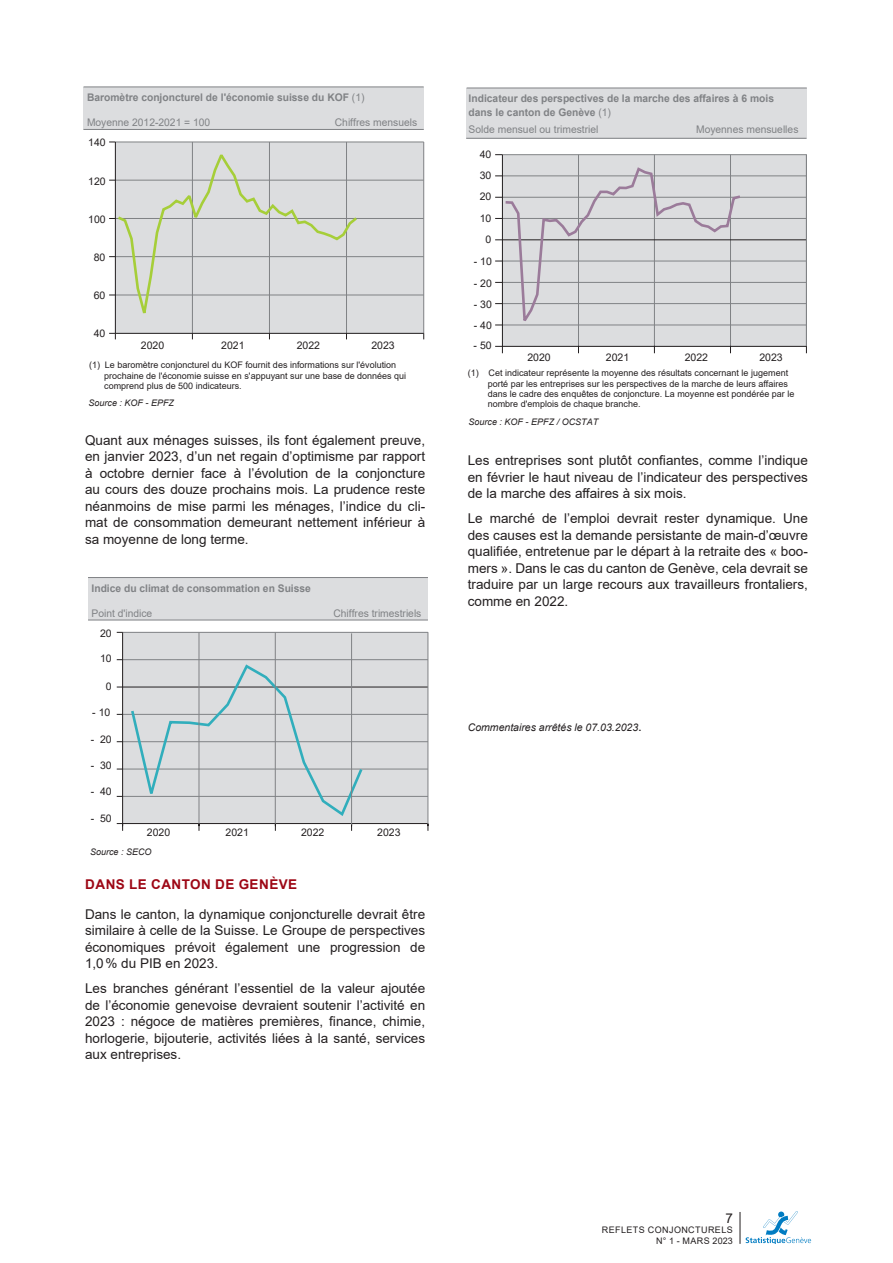
<style>
.page{position:relative;width:893px;height:1263px;background:#fff}
.page>*{position:absolute;margin:0;border:0;box-sizing:border-box;transform-origin:0 0}
.texte_-_texte_couran{font:13.5px/16.5px "Arial";color:#231f20;text-align:justify}
.texte_-_titre_3{font:700 13.5px "Arial";letter-spacing:.035em;color:#9d0715}
.t1{font:700 10.5px/14.1px "Arial";color:#808285}
.t2{font:10.5px "Arial";color:#808285}
.t3{font:10.5px/21.3px "Arial";color:#231f20;text-align:justify}
.texte_-_texte_couran-2{font:italic 10.5px "Arial";color:#231f20}
.t4{font:9px/10.2px "Arial";color:#231f20}
.t5{font:italic 9px "Arial";color:#231f20}
.t6{font:9px/10.5px "Arial";letter-spacing:.045em;color:#231f20;text-align:right}
.s1{font-weight:400}
.s2{font-style:normal;font-size:13.5px}
</style>
<div class="page">
<hr style="left:740px;top:1212px;width:1px;height:32px;background:#231f20">
<svg style="left:746px;top:1211px;width:65px;height:33px"></svg>
<div style="left:84px;top:87px;width:340px;height:42px;background:#dcdddf"></div>
<hr style="left:84px;top:129px;width:340px;height:1px;background:#808285">
<hr style="left:84px;top:87px;width:340px;height:1px;background:#808285">
<div style="left:115px;top:142px;width:309px;height:191px;background:#dcdddf"></div>
<hr style="left:115px;top:142px;width:309px;height:1px;background:#808285">
<hr style="left:115px;top:180px;width:309px;height:1px;background:#808285">
<hr style="left:115px;top:218px;width:309px;height:1px;background:#808285">
<hr style="left:115px;top:256px;width:309px;height:1px;background:#808285">
<hr style="left:115px;top:295px;width:309px;height:1px;background:#808285">
<hr style="left:423px;top:142px;width:1px;height:191px;background:#808285">
<hr style="left:346px;top:142px;width:1px;height:191px;background:#808285">
<hr style="left:269px;top:142px;width:1px;height:191px;background:#808285">
<hr style="left:192px;top:142px;width:1px;height:191px;background:#808285">
<hr style="left:115px;top:142px;width:1px;height:191px;background:#231f20">
<svg style="left:109px;top:333px;width:7px;height:6px"></svg>
<svg style="left:109px;top:149px;width:251px;height:176px"></svg>
<hr style="left:115px;top:333px;width:309px;height:1px;background:#231f20">
<div style="left:88px;top:577px;width:340px;height:43px;background:#dcdddf"></div>
<hr style="left:88px;top:620px;width:340px;height:1px;background:#808285">
<hr style="left:88px;top:577px;width:340px;height:1px;background:#808285">
<div style="left:123px;top:632px;width:305px;height:191px;background:#dcdddf"></div>
<hr style="left:123px;top:632px;width:305px;height:1px;background:#808285">
<hr style="left:123px;top:659px;width:305px;height:1px;background:#808285">
<hr style="left:123px;top:714px;width:305px;height:1px;background:#808285">
<hr style="left:123px;top:741px;width:305px;height:1px;background:#808285">
<hr style="left:123px;top:769px;width:305px;height:1px;background:#808285">
<hr style="left:123px;top:796px;width:305px;height:1px;background:#808285">
<hr style="left:123px;top:823px;width:305px;height:1px;background:#231f20">
<hr style="left:122px;top:632px;width:1px;height:191px;background:#231f20">
<hr style="left:123px;top:687px;width:305px;height:1px;background:#231f20">
<svg style="left:117px;top:823px;width:6px;height:8px"></svg>
<svg style="left:129px;top:663px;width:236px;height:168px"></svg>
<hr style="left:199px;top:632px;width:1px;height:191px;background:#808285">
<hr style="left:275px;top:632px;width:1px;height:192px;background:#808285">
<hr style="left:351px;top:633px;width:1px;height:191px;background:#808285">
<hr style="left:428px;top:632px;width:1px;height:192px;background:#808285">
<div style="left:466px;top:88px;width:340px;height:50px;background:#dcdddf"></div>
<hr style="left:466px;top:138px;width:340px;height:1px;background:#808285">
<hr style="left:467px;top:88px;width:340px;height:1px;background:#808285">
<div style="left:502px;top:155px;width:304px;height:191px;background:#dcdddf"></div>
<hr style="left:502px;top:154px;width:304px;height:1px;background:#808285">
<hr style="left:502px;top:176px;width:304px;height:1px;background:#808285">
<hr style="left:502px;top:197px;width:304px;height:1px;background:#808285">
<hr style="left:502px;top:218px;width:304px;height:1px;background:#808285">
<hr style="left:502px;top:261px;width:304px;height:1px;background:#808285">
<hr style="left:502px;top:282px;width:304px;height:1px;background:#808285">
<hr style="left:502px;top:303px;width:304px;height:1px;background:#808285">
<hr style="left:502px;top:325px;width:304px;height:1px;background:#808285">
<hr style="left:730px;top:155px;width:1px;height:191px;background:#808285">
<hr style="left:654px;top:155px;width:1px;height:191px;background:#808285">
<hr style="left:578px;top:155px;width:1px;height:191px;background:#808285">
<hr style="left:502px;top:155px;width:1px;height:191px;background:#231f20">
<hr style="left:502px;top:240px;width:304px;height:1px;background:#231f20">
<svg style="left:495px;top:346px;width:8px;height:7px"></svg>
<svg style="left:495px;top:165px;width:248px;height:164px"></svg>
<hr style="left:502px;top:346px;width:304px;height:1px;background:#231f20">
<hr style="left:806px;top:154px;width:1px;height:192px;background:#808285">
<p class="t1" style="left:87px;top:91px;width:279px">Baromètre conjoncturel de l'économie suisse du KOF <span class="s1">(1)</span></p>
<p class="t2" style="left:87px;top:115px;width:125px">Moyenne 2012-2021 = 100</p>
<p class="t2" style="left:335px;top:115px;width:84px">Chiffres mensuels</p>
<p class="t3" style="left:88px;top:131px;width:19px">140</p>
<p class="t3" style="left:88px;top:170px;width:19px">120</p>
<p class="t3" style="left:88px;top:208px;width:19px">100</p>
<p class="t3" style="left:94px;top:247px;width:13px">80</p>
<p class="t3" style="left:94px;top:284px;width:13px">60</p>
<p class="t3" style="left:94px;top:322px;width:13px">40</p>
<p class="t3" style="left:141px;top:334px;width:25px">2020</p>
<p class="t3" style="left:221px;top:334px;width:25px">2021</p>
<p class="t3" style="left:297px;top:334px;width:25px">2022</p>
<p class="t3" style="left:371px;top:334px;width:25px">2023</p>
<p class="t4" style="left:104px;top:360px;width:304px;text-indent:-15px">(1) Le baromètre conjoncturel du KOF fournit des informations sur l'évolution prochaine de l'économie suisse en s'appuyant sur une base de données qui comprend plus de 500 indicateurs.</p>
<p class="t5" style="left:89px;top:397px;width:87px">Source : KOF - EPFZ</p>
<p class="texte_-_texte_couran" style="left:85px;top:432px;width:342px">Quant aux ménages suisses, ils font également preuve, en janvier 2023, d’un net regain d’optimisme par rapport à octobre dernier face à l’évolution de la conjoncture au cours des douze prochains mois. La prudence reste néanmoins de mise parmi les ménages, l’indice du cli&shy;mat de consommation demeurant nettement inférieur à sa moyenne de long terme.</p>
<p class="t1" style="left:92px;top:581px;width:221px">Indice du climat de consommation en Suisse</p>
<p class="t2" style="left:92px;top:606px;width:62px">Point d'indice</p>
<p class="t2" style="left:333px;top:606px;width:89px">Chiffres trimestriels</p>
<p class="t3" style="left:100px;top:622px;width:13px">20</p>
<p class="t3" style="left:100px;top:648px;width:13px">10</p>
<p class="t3" style="left:106px;top:675px;width:7px">0</p>
<p class="t3" style="left:92px;top:701px;width:20px">- 10</p>
<p class="t3" style="left:91px;top:729px;width:22px">- 20</p>
<p class="t3" style="left:91px;top:755px;width:22px">- 30</p>
<p class="t3" style="left:91px;top:780px;width:22px">- 40</p>
<p class="t3" style="left:91px;top:808px;width:22px">- 50</p>
<p class="t3" style="left:147px;top:822px;width:25px">2020</p>
<p class="t3" style="left:226px;top:822px;width:25px">2021</p>
<p class="t3" style="left:301px;top:822px;width:25px">2022</p>
<p class="t3" style="left:377px;top:822px;width:25px">2023</p>
<p class="t5" style="left:90px;top:846px;width:63px">Source : SECO</p>
<p class="texte_-_titre_3" style="left:85px;top:875px;width:214px">DANS LE CANTON DE GENÈVE</p>
<p class="texte_-_texte_couran" style="left:85px;top:905px;width:342px">Dans le canton, la dynamique conjoncturelle devrait être similaire à celle de la Suisse. Le Groupe de perspectives économiques prévoit également une progression de 1,0% du PIB en 2023.</p>
<p class="texte_-_texte_couran" style="left:85px;top:980px;width:342px">Les branches générant l’essentiel de la valeur ajoutée de l’économie genevoise devraient soutenir l’activité en 2023 : négoce de matières premières, finance, chimie, horlogerie, bijouterie, activités liées à la santé, services aux entreprises.</p>
<p class="t1" style="left:469px;top:91px;width:307px">Indicateur des perspectives de la marche des affaires à 6 mois dans le canton de Genève <span class="s1">(1)</span></p>
<p class="t2" style="left:469px;top:122px;width:131px">Solde mensuel ou trimestriel</p>
<p class="t2" style="left:696px;top:122px;width:104px">Moyennes mensuelles</p>
<p class="t3" style="left:480px;top:143px;width:13px">40</p>
<p class="t3" style="left:480px;top:165px;width:13px">30<br>20<br>10</p>
<p class="t3" style="left:485px;top:228px;width:7px">0</p>
<p class="t3" style="left:474px;top:251px;width:20px">- 10</p>
<p class="t3" style="left:474px;top:272px;width:20px">- 20</p>
<p class="t3" style="left:474px;top:293px;width:20px">- 30</p>
<p class="t3" style="left:474px;top:315px;width:20px">- 40</p>
<p class="t3" style="left:474px;top:334px;width:20px">- 50</p>
<p class="t3" style="left:527px;top:347px;width:25px">2020</p>
<p class="t3" style="left:606px;top:347px;width:25px">2021</p>
<p class="t3" style="left:685px;top:347px;width:25px">2022</p>
<p class="t3" style="left:759px;top:347px;width:25px">2023</p>
<p class="t4" style="left:488px;top:368px;width:308px;text-indent:-20px">(1) Cet indicateur représente la moyenne des résultats concernant le jugement porté par les entreprises sur les perspectives de la marche de leurs affaires dans le cadre des enquêtes de conjoncture. La moyenne est pondérée par le nombre d'emplois de chaque branche.</p>
<p class="t5" style="left:469px;top:416px;width:131px">Source : KOF - EPFZ / OCSTAT</p>
<p class="texte_-_texte_couran" style="left:468px;top:452px;width:342px">Les entreprises sont plutôt confiantes, comme l’indique en février le haut niveau de l’indicateur des perspectives de la marche des affaires à six mois.</p>
<p class="texte_-_texte_couran" style="left:468px;top:510px;width:342px">Le marché de l’emploi devrait rester dynamique. Une des causes est la demande persistante de main-d’œuvre qualifiée, entretenue par le départ à la retraite des « boo&shy;mers ». Dans le cas du canton de Genève, cela devrait se traduire par un large recours aux travailleurs frontaliers, comme en 2022.</p>
<p class="texte_-_texte_couran-2" style="left:468px;top:720px;width:176px">Commentaires arrêtés le 07.03.2023<span class="s2">.</span></p>
<p class="texte_-_texte_couran" style="left:725px;top:1210px;width:9px">7</p>
<p class="t6" style="left:602px;top:1225px;width:132px">REFLETS CONJONCTURELS<br>N° 1 - MARS 2023</p>
</div>
